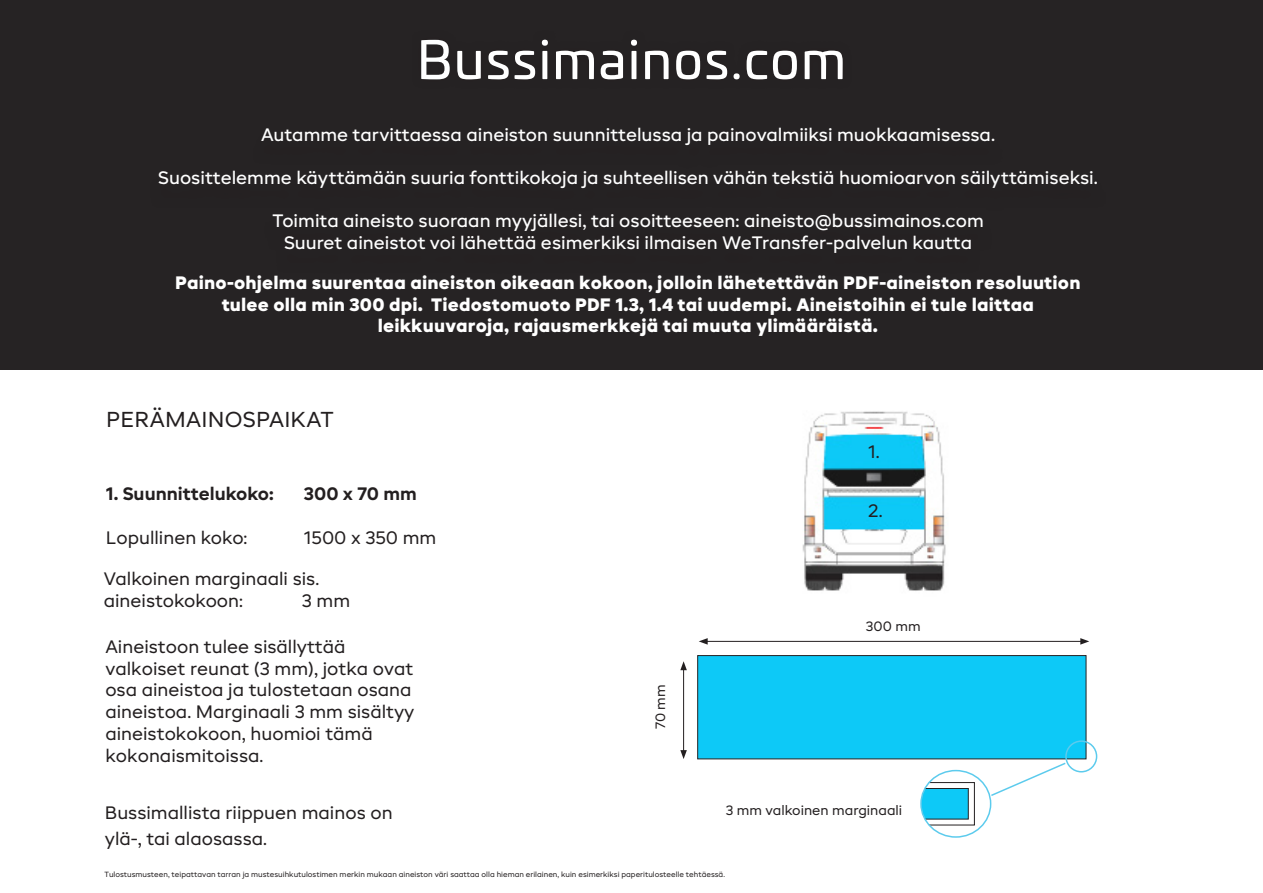
<style>
.page{position:relative;width:1263px;height:893px;background:#fff}
.page>*{position:absolute;margin:0;border:0;box-sizing:border-box;transform-origin:0 0}
.t1{font:51.6px "Univia Pro";letter-spacing:.03em;color:#fff}
.t2{font:21.6px "BR Candor";letter-spacing:.01em;color:#231f20}
.t3{font:500 18px/21.6px "BR Candor";color:#fff;text-align:center}
.t4{font:18px/21.9px "BR Candor";color:#231f20}
.t5{font:900 18px/21.6px "BR Candor";letter-spacing:.01em;color:#fff;text-align:center}
.t6{font:700 18px "BR Candor";color:#231f20}
.t7{font:13.5px "BR Candor";color:#231f20}
.t8{font:7.5px "BR Candor";color:#231f20}
</style>
<div class="page">
<div style="left:0;top:0;width:1263px;height:369px;background:#262324"></div>
<div style="left:412px;top:30px;width:440px;height:59px;background:#231f20"></div>
<img style="left:802px;top:411px;width:144px;height:180px">
<div style="left:697px;top:655px;width:389px;height:104px;background:#0dc9f7;border:1px solid #262324"></div>
<div style="left:1065px;top:740px;width:32px;height:32px;border:2px solid #5ccbed;border-radius:50%"></div>
<svg style="left:921px;top:782px;width:53px;height:43px"></svg>
<div style="left:920px;top:770px;width:71px;height:68px;border:2px solid #5ccbed;border-radius:50%"></div>
<hr style="left:683px;top:668px;width:1px;height:84px;background:#231f20">
<svg style="left:680px;top:661px;width:7px;height:9px"></svg>
<svg style="left:680px;top:750px;width:7px;height:9px"></svg>
<hr style="left:705px;top:641px;width:378px;height:1px;background:#231f20">
<svg style="left:1080px;top:638px;width:9px;height:7px"></svg>
<svg style="left:699px;top:638px;width:9px;height:7px"></svg>
<svg style="left:989px;top:761px;width:78px;height:36px"></svg>
<div style="left:150px;top:134px;width:956px;height:142px;background:#231f20"></div>
<p class="t1" style="left:417px;top:21px;width:430px">Bussimainos.com</p>
<p class="t3" style="left:261px;top:123px;width:735px">Autamme tarvittaessa aineiston suunnittelussa ja painovalmiiksi muokkaamisessa.</p>
<p class="t3" style="left:158px;top:167px;width:941px">Suosittelemme käyttämään suuria fonttikokoja ja suhteellisen vähän tekstiä huomioarvon säilyttämiseksi.</p>
<p class="t3" style="left:272px;top:210px;width:713px">Toimita aineisto suoraan myyjällesi, tai osoitteeseen: aineisto@bussimainos.com<br>Suuret aineistot voi lähettää esimerkiksi ilmaisen WeTransfer-palvelun kautta</p>
<p class="t5" style="left:175px;top:272px;width:907px">Paino-ohjelma suurentaa aineiston oikeaan kokoon, jolloin lähetettävän PDF-aineiston resoluution tulee olla min 300 dpi. Tiedostomuoto PDF 1.3, 1.4 tai uudempi. Aineistoihin ei tule laittaa leikkuuvaroja, rajausmerkkejä tai muuta ylimääräistä.</p>
<p class="t2" style="left:106px;top:406px;width:229px">PERÄMAINOSPAIKAT</p>
<p class="t6" style="left:106px;top:483px;width:169px">1. Suunnittelukoko:</p>
<p class="t6" style="left:304px;top:483px;width:114px">300 x 70 mm</p>
<p class="t4" style="left:106px;top:526px;width:143px">Lopullinen koko:</p>
<p class="t4" style="left:304px;top:526px;width:134px">1500 x 350 mm</p>
<p class="t4" style="left:104px;top:568px;width:217px">Valkoinen marginaali sis. aineistokokoon:</p>
<p class="t4" style="left:302px;top:589px;width:50px">3 mm</p>
<p class="t4" style="left:105px;top:635px;width:311px">Aineistoon tulee sisällyttää valkoiset reunat (3 mm), jotka ovat osa aineistoa ja tulostetaan osana aineistoa. Marginaali 3 mm sisältyy aineistokokoon, huomioi tämä kokonaismitoissa.</p>
<p class="t4" style="left:105px;top:802px;width:289px">Bussimallista riippuen mainos on</p>
<p class="t4" style="left:105px;top:828px;width:164px">ylä-, tai alaosassa.</p>
<p class="t4" style="left:868px;top:441px;width:13px">1.</p>
<p class="t4" style="left:868px;top:500px;width:16px">2.</p>
<p class="t7" style="left:726px;top:802px;width:178px">3 mm valkoinen marginaali</p>
<p class="t8" style="left:104px;top:870px;width:622px">Tulostusmusteen, teipattavan tarran ja mustesuihkutulostimen merkin mukaan aineiston väri saattaa olla hieman erilainen, kuin esimerkiksi paperitulosteelle tehtäessä.</p>
</div>
